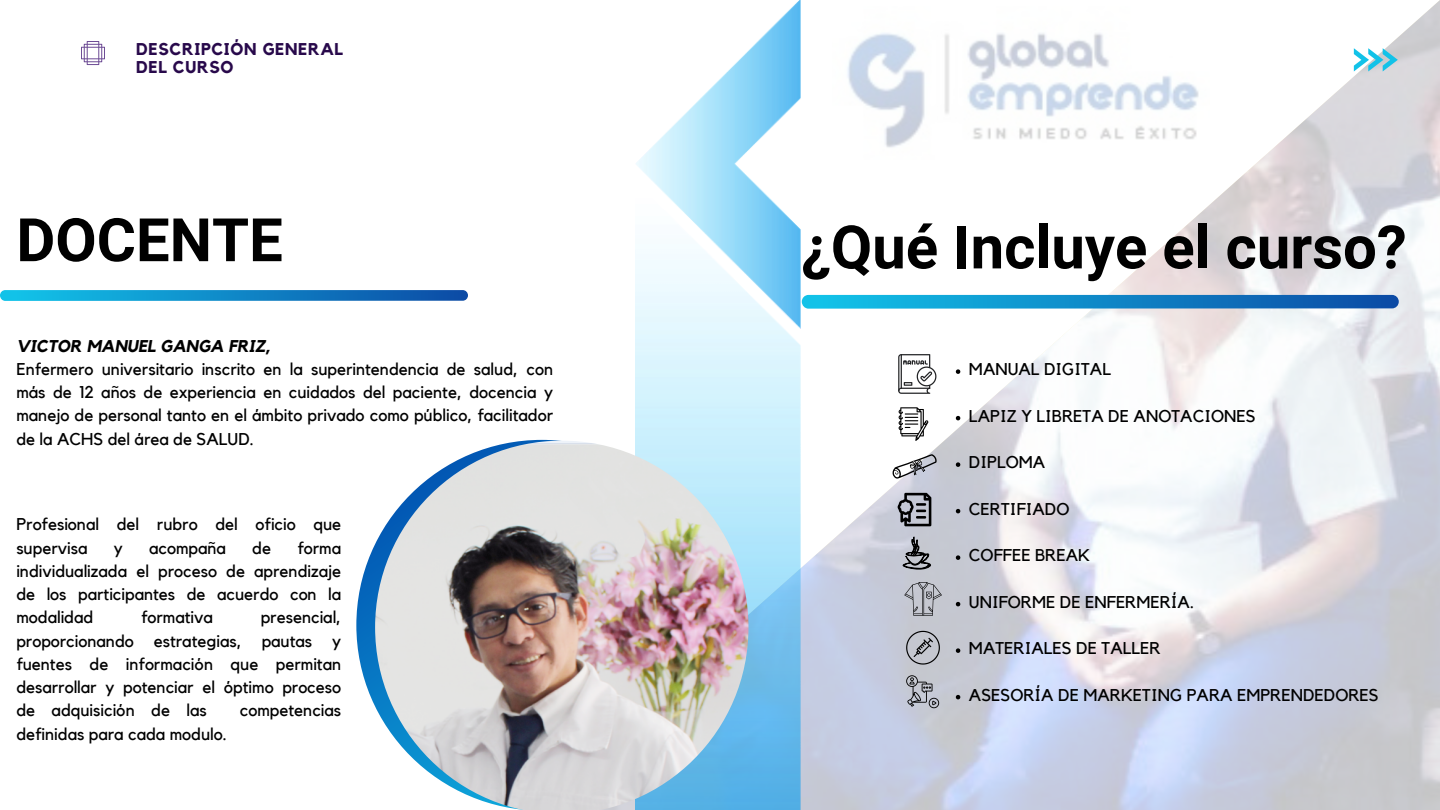
<style>
.page{position:relative;width:1440px;height:810px;background:#fff}
.page>*{position:absolute;margin:0;border:0;box-sizing:border-box;transform-origin:0 0}
.t1{font:700 60px "Roboto";color:#000}
.t2{font:17px/23.2px "Kollektif";color:#000;text-align:justify}
.t3{font:700 17px/18px "Kollektif";letter-spacing:.04em;color:#28094b}
.t4{font:italic 700 17px "Kollektif";color:#000}
</style>
<div class="page">
<svg style="left:356px;top:438px;width:280px;height:268px"></svg>
<svg style="left:1354px;top:48px;width:44px;height:23px"></svg>
<div style="left:81px;top:47px;width:24px;height:12px;border:1px solid #fff"></div>
<div style="left:87px;top:41px;width:12px;height:24px;border:1px solid #fff"></div>
<div style="left:84px;top:44px;width:18px;height:18px;border:1px solid #fff"></div>
<svg style="left:898px;top:354px;width:38px;height:40px"></svg>
<svg style="left:899px;top:407px;width:30px;height:34px"></svg>
<svg style="left:892px;top:454px;width:45px;height:25px"></svg>
<svg style="left:898px;top:493px;width:33px;height:33px"></svg>
<svg style="left:896px;top:537px;width:35px;height:35px"></svg>
<svg style="left:904px;top:582px;width:38px;height:34px"></svg>
<svg style="left:906px;top:631px;width:34px;height:34px"></svg>
<svg style="left:956px;top:369px;width:4px;height:5px"></svg>
<svg style="left:956px;top:416px;width:4px;height:4px"></svg>
<svg style="left:956px;top:462px;width:4px;height:5px"></svg>
<svg style="left:956px;top:509px;width:4px;height:4px"></svg>
<svg style="left:956px;top:555px;width:4px;height:5px"></svg>
<svg style="left:956px;top:602px;width:4px;height:4px"></svg>
<svg style="left:956px;top:648px;width:4px;height:5px"></svg>
<svg style="left:956px;top:695px;width:4px;height:4px"></svg>
<img style="left:636px;top:0;width:165px;height:810px">
<img style="left:375px;top:441px;width:373px;height:369px">
<svg style="left:0;top:290px;width:468px;height:11px;background:#158ac8"></svg>
<svg style="left:802px;top:295px;width:597px;height:14px;background:#178bc9"></svg>
<img style="left:846px;top:23px;width:353px;height:126px">
<svg style="left:906px;top:675px;width:33px;height:33px"></svg>
<p class="t3" style="left:136px;top:41px;width:208px">DESCRIPCIÓN GENERAL<br>DEL CURSO</p>
<p class="t1" style="left:16px;top:206px;width:268px">DOCENTE</p>
<p class="t4" style="left:16px;top:338px;width:256px">VICTOR MANUEL GANGA FRIZ,</p>
<p class="t2" style="left:16px;top:358px;width:538px">Enfermero universitario inscrito en la superintendencia de salud, con más de 12 años de experiencia en cuidados del paciente, docencia y manejo de personal tanto en el ámbito privado como público, facilitador de la ACHS del área de SALUD.</p>
<p class="t2" style="left:16px;top:513px;width:326px">Profesional del rubro del oficio que supervisa</p>
<p class="t2" style="left:16px;top:537px;width:326px;text-indent:281px">forma individualizada el proceso de aprendizaje de los participantes de acuerdo con la modalidad</p>
<p class="t2" style="left:114px;top:537px;width:11px">y</p>
<p class="t2" style="left:149px;top:537px;width:78px">acompaña</p>
<p class="t2" style="left:252px;top:537px;width:20px">de</p>
<p class="t2" style="left:141px;top:606px;width:73px">formativa</p>
<p class="t2" style="left:16px;top:606px;width:326px;text-indent:244px">presencial, proporcionando estrategias, pautas y fuentes de información que permitan desarrollar y potenciar el óptimo proceso de adquisición de las</p>
<p class="t2" style="left:240px;top:699px;width:103px">competencias</p>
<p class="t2" style="left:16px;top:723px;width:212px">definidas para cada modulo.</p>
<p class="t1" style="left:801px;top:213px;width:607px">¿Qué Incluye el curso?</p>
<p class="t2" style="left:969px;top:359px;width:144px">MANUAL DIGITAL</p>
<p class="t2" style="left:969px;top:405px;width:288px">LAPIZ Y LIBRETA DE ANOTACIONES</p>
<p class="t2" style="left:969px;top:452px;width:78px">DIPLOMA</p>
<p class="t2" style="left:969px;top:498px;width:102px">CERTIFIADO</p>
<p class="t2" style="left:969px;top:545px;width:123px">COFFEE BREAK</p>
<p class="t2" style="left:969px;top:591px;width:227px">UNIFORME DE ENFERMERÍA.</p>
<p class="t2" style="left:969px;top:638px;width:193px">MATERIALES DE TALLER</p>
<p class="t2" style="left:969px;top:684px;width:411px">ASESORÍA DE MARKETING PARA EMPRENDEDORES</p>
</div>
